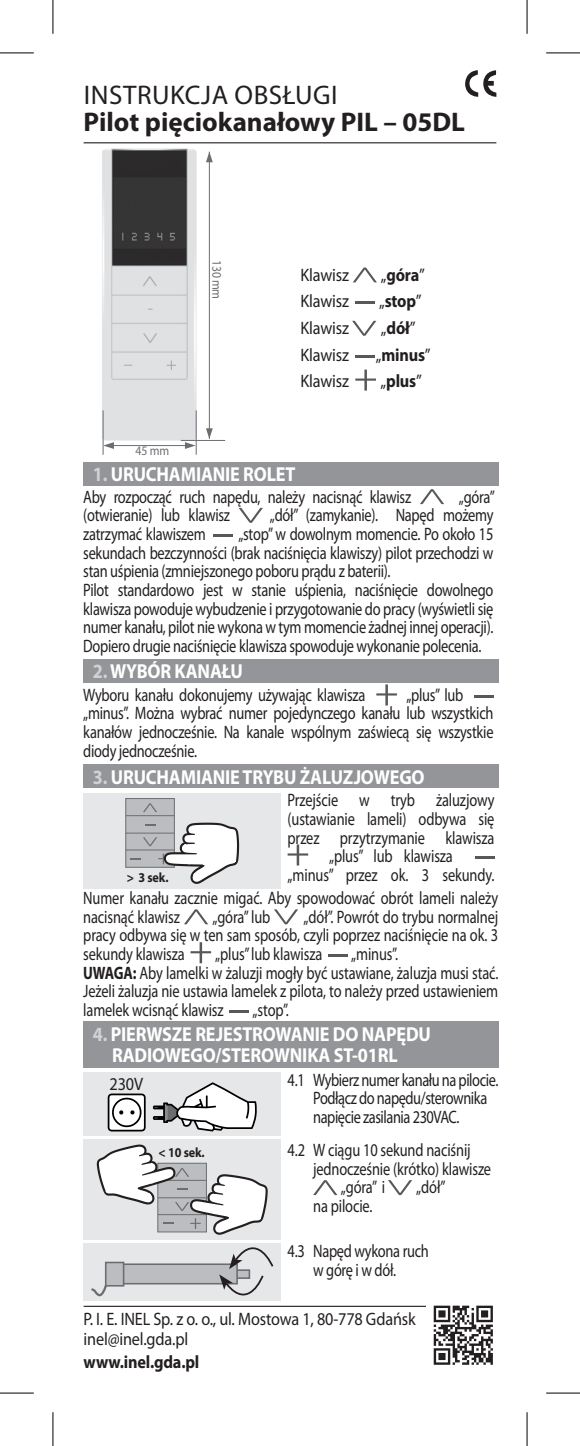
<style>
.page{position:relative;width:580px;height:1446px;background:#fff}
.page>*{position:absolute;margin:0;border:0;box-sizing:border-box;transform-origin:0 0}
.t1{font:700 27px "Myriad Pro";color:#231f20}
.t2{font:27px "Myriad Pro";letter-spacing:.02em;color:#231f20}
.naglowek_2{font:700 20.25px/20.2px "Myriad Pro";letter-spacing:-.01em;color:#fff;scale:.9 1}
.tekst{font:18px/18.7px "Myriad Pro";letter-spacing:-.015em;color:#231f20;text-align:justify;scale:.8 1}
.podpunty{font:18px/18.7px "Myriad Pro";letter-spacing:-.02em;color:#231f20;scale:.8 1}
.tekst-2{font:18px "Myriad Pro";letter-spacing:-.015em;color:#231f20;scale:.9 1}
.tekst-3{font:700 18px "Myriad Pro";letter-spacing:-.01em;color:#231f20;scale:.9 1}
.tekst-4{font:700 13.5px "Myriad Pro";letter-spacing:-.01em;color:#231f20;scale:.9 1}
.tekst-5{font:13.05px "Myriad Pro";letter-spacing:-.01em;color:#6c6d70;scale:.9 1}
.s1{font-weight:400}
.s2{color:#d1d2d4}
.s3{font-weight:700}
</style>
<div class="page">
<img style="left:91px;top:143px;width:123px;height:304px">
<hr style="left:181px;top:440px;width:44px;height:1px;background:#6c6d70">
<hr style="left:196px;top:410px;width:1px;height:45px;background:#6c6d70">
<hr style="left:103px;top:410px;width:1px;height:45px;background:#6c6d70">
<svg style="left:353px;top:267px;width:24px;height:15px"></svg>
<hr style="left:355px;top:301px;width:19px;height:3px;background:#57585a">
<svg style="left:352px;top:321px;width:24px;height:15px"></svg>
<svg style="left:355px;top:355px;width:19px;height:2px"></svg>
<svg style="left:355px;top:369px;width:21px;height:21px"></svg>
<div style="left:83px;top:462px;width:415px;height:23px;background:#939598"></div>
<svg style="left:420px;top:489px;width:24px;height:15px"></svg>
<svg style="left:239px;top:508px;width:24px;height:14px"></svg>
<svg style="left:213px;top:534px;width:19px;height:2px"></svg>
<div style="left:83px;top:1021px;width:415px;height:46px;background:#939598"></div>
<div style="left:83px;top:793px;width:198px;height:95px;background:#e6e7e9"></div>
<div style="left:125px;top:798px;width:50px;height:69px;background:#bcbdc0;border:1px solid #6c6d70"></div>
<hr style="left:126px;top:815px;width:48px;height:1px;background:#6c6d70">
<hr style="left:126px;top:832px;width:48px;height:1px;background:#6c6d70">
<hr style="left:126px;top:849px;width:48px;height:1px;background:#6c6d70">
<svg style="left:143px;top:803px;width:14px;height:9px"></svg>
<svg style="left:130px;top:822px;width:109px;height:62px"></svg>
<div style="left:83px;top:764px;width:415px;height:23px;background:#939598"></div>
<svg style="left:287px;top:844px;width:21px;height:21px"></svg>
<hr style="left:475px;top:856px;width:19px;height:3px;background:#57585a">
<svg style="left:184px;top:909px;width:24px;height:15px"></svg>
<svg style="left:274px;top:909px;width:24px;height:15px"></svg>
<svg style="left:190px;top:942px;width:21px;height:21px"></svg>
<svg style="left:328px;top:954px;width:19px;height:2px"></svg>
<svg style="left:229px;top:1010px;width:19px;height:2px"></svg>
<div style="left:83px;top:1071px;width:198px;height:64px;background:#e6e7e9"></div>
<div style="left:83px;top:1242px;width:198px;height:58px;background:#e6e7e9"></div>
<div style="left:83px;top:1139px;width:198px;height:100px;background:#e6e7e9"></div>
<svg style="left:89px;top:1082px;width:185px;height:225px"></svg>
<svg style="left:314px;top:1180px;width:23px;height:14px"></svg>
<svg style="left:388px;top:1180px;width:24px;height:14px"></svg>
<div style="left:83px;top:659px;width:415px;height:23px;background:#939598"></div>
<svg style="left:376px;top:684px;width:20px;height:21px"></svg>
<hr style="left:474px;top:694px;width:19px;height:3px;background:#57585a">
<hr style="left:105px;top:445px;width:87px;height:1px;background:#6c6d70">
<svg style="left:181px;top:438px;width:14px;height:11px"></svg>
<svg style="left:103px;top:438px;width:14px;height:14px"></svg>
<hr style="left:209px;top:152px;width:1px;height:287px;background:#6c6d70">
<svg style="left:202px;top:425px;width:12px;height:14px"></svg>
<svg style="left:202px;top:152px;width:12px;height:14px"></svg>
<hr style="left:83px;top:1305px;width:343px;height:1px;background:#231f20">
<svg style="left:433px;top:1305px;width:59px;height:59px"></svg>
<hr style="left:83px;top:142px;width:413px;height:1px;background:#231f20">
<svg style="left:465px;top:70px;width:31px;height:27px"></svg>
<hr style="left:0;top:53px;width:34px;height:1px;background:#000">
<hr style="left:546px;top:53px;width:33px;height:1px;background:#000">
<hr style="left:0;top:1392px;width:34px;height:1px;background:#000">
<hr style="left:546px;top:1392px;width:33px;height:1px;background:#000">
<hr style="left:53px;top:0;width:1px;height:34px;background:#000">
<hr style="left:53px;top:1411px;width:1px;height:34px;background:#000">
<hr style="left:526px;top:0;width:1px;height:34px;background:#000">
<hr style="left:526px;top:1411px;width:1px;height:34px;background:#000">
<p class="t2" style="left:84px;top:78px;width:255px">INSTRUKCJA OBSŁUGI</p>
<p class="t1" style="left:83px;top:104px;width:383px">Pilot pięciokanałowy PIL – 05DL</p>
<p class="tekst-5" style="left:135px;top:442px;width:39px">45 mm</p>
<p class="tekst-5" style="left:225px;top:260px;width:45px;rotate:90deg">130 mm</p>
<p class="tekst-2" style="left:300px;top:264px;width:55px">Klawisz</p>
<p class="tekst-3" style="left:380px;top:263px;width:50px"><span class="s1">„</span>góra<span class="s1">”</span></p>
<p class="tekst-2" style="left:300px;top:290px;width:55px">Klawisz</p>
<p class="tekst-3" style="left:379px;top:290px;width:49px"><span class="s1">„</span>stop<span class="s1">”</span></p>
<p class="tekst-2" style="left:300px;top:317px;width:55px">Klawisz</p>
<p class="tekst-3" style="left:381px;top:316px;width:40px"><span class="s1">„</span>dół<span class="s1">”</span></p>
<p class="tekst-2" style="left:300px;top:343px;width:55px">Klawisz</p>
<p class="tekst-3" style="left:375px;top:343px;width:62px"><span class="s1">„</span>minus<span class="s1">”</span></p>
<p class="tekst-2" style="left:300px;top:370px;width:55px">Klawisz</p>
<p class="tekst-3" style="left:380px;top:369px;width:47px"><span class="s1">„</span>plus<span class="s1">”</span></p>
<p class="naglowek_2" style="left:93px;top:463px;width:226px"><span class="s2">1.</span> URUCHAMIANIE ROLET</p>
<p class="tekst" style="left:83px;top:487px;width:411px">Aby rozpocząć ruch napędu, należy nacisnąć klawisz</p>
<p class="tekst" style="left:458px;top:487px;width:46px">„góra”</p>
<p class="tekst" style="left:83px;top:505px;width:185px">(otwieranie) lub klawisz</p>
<p class="tekst" style="left:270px;top:505px;width:281px">„dół” (zamykanie). Napęd możemy</p>
<p class="tekst" style="left:83px;top:524px;width:155px">zatrzymać klawiszem</p>
<p class="tekst" style="left:83px;top:524px;width:514px;text-indent:155px">„stop” w dowolnym momencie. Po około 15 sekundach bezczynności (brak naciśnięcia klawiszy) pilot przechodzi w stan uśpienia (zmniejszonego poboru prądu z baterii).</p>
<p class="tekst" style="left:83px;top:580px;width:514px">Pilot standardowo jest w stanie uśpienia, naciśnięcie dowolnego klawisza powoduje wybudzenie i przygotowanie do pracy (wyświetli się numer kanału, pilot nie wykona w tym momencie żadnej innej operacji).<br>Dopiero drugie naciśnięcie klawisza spowoduje wykonanie polecenia.</p>
<p class="naglowek_2" style="left:93px;top:660px;width:168px"><span class="s2">2.</span> WYBÓR KANAŁU</p>
<p class="tekst" style="left:83px;top:685px;width:354px">Wyboru kanału dokonujemy używając klawisza</p>
<p class="tekst" style="left:83px;top:685px;width:514px;text-align:left;text-indent:323px">„plus” lub „minus”. Można wybrać numer pojedynczego kanału lub wszystkich kanałów jednocześnie. Na kanale wspólnym zaświecą się wszystkie diody jednocześnie.</p>
<p class="naglowek_2" style="left:93px;top:766px;width:370px"><span class="s2">3.</span> URUCHAMIANIE TRYBU ŻALUZJOWEGO</p>
<p class="tekst" style="left:287px;top:790px;width:260px;text-align:center">Przejście w tryb żaluzjowy (ustawianie lameli) odbywa się przez przytrzymanie klawisza „plus” lub klawisza<br>„minus” przez ok. 3 sekundy.</p>
<p class="tekst" style="left:83px;top:888px;width:520px">Numer kanału zacznie migać. Aby spowodować obrót lameli należy nacisnąć klawisz</p>
<p class="tekst-4" style="left:127px;top:868px;width:48px">&gt; 3 sek.</p>
<p class="tekst" style="left:83px;top:907px;width:520px;text-indent:220px">„dół”. Powrót do trybu normalnej pracy odbywa się w ten sam sposób, czyli poprzez naciśnięcie na ok. 3 sekundy klawisza</p>
<p class="tekst" style="left:212px;top:907px;width:74px">„góra” lub</p>
<p class="tekst" style="left:215px;top:944px;width:135px">„plus” lub klawisza</p>
<p class="tekst" style="left:351px;top:944px;width:60px">„minus”.</p>
<p class="tekst" style="left:83px;top:963px;width:520px"><span class="s3">UWAGA:</span> Aby lamelki w żaluzji mogły być ustawiane, żaluzja musi stać.<br>Jeżeli żaluzja nie ustawia lamelek z pilota, to należy przed ustawieniem lamelek wcisnąć klawisz</p>
<p class="tekst" style="left:252px;top:1000px;width:47px">„stop”.</p>
<p class="naglowek_2" style="left:112px;top:1023px;width:356px;text-indent:-19px"><span class="s2">4.</span> PIERWSZE REJESTROWANIE DO NAPĘDU<br>RADIOWEGO/STEROWNIKA ST-01RL</p>
<p class="tekst-2" style="left:109px;top:1072px;width:39px">230V</p>
<p class="podpunty" style="left:313px;top:1069px;width:233px;text-indent:-26px">4.1 Wybierz numer kanału na pilocie.<br>Podłącz do napędu/sterownika napięcie zasilania 230VAC.</p>
<p class="tekst-4" style="left:158px;top:1143px;width:53px">&lt; 10 sek.</p>
<p class="podpunty" style="left:287px;top:1140px;width:230px">4.2 W ciągu 10 sekund naciśnij</p>
<p class="podpunty" style="left:313px;top:1158px;width:224px">jednocześnie (krótko) klawisze</p>
<p class="podpunty" style="left:340px;top:1177px;width:57px">„góra” i</p>
<p class="podpunty" style="left:416px;top:1177px;width:38px">„dół”</p>
<p class="podpunty" style="left:313px;top:1196px;width:76px">na pilocie.</p>
<p class="podpunty" style="left:287px;top:1241px;width:178px;text-align:center">4.3 Napęd wykona ruch w górę i w dół.</p>
<p class="tekst-2" style="left:83px;top:1307px;width:370px">P. I. E. INEL Sp. z o. o., ul. Mostowa 1, 80-778 Gdańsk</p>
<p class="tekst-2" style="left:83px;top:1327px;width:118px">inel@inel.gda.pl</p>
<p class="tekst-3" style="left:83px;top:1349px;width:130px">www.inel.gda.pl</p>
</div>
